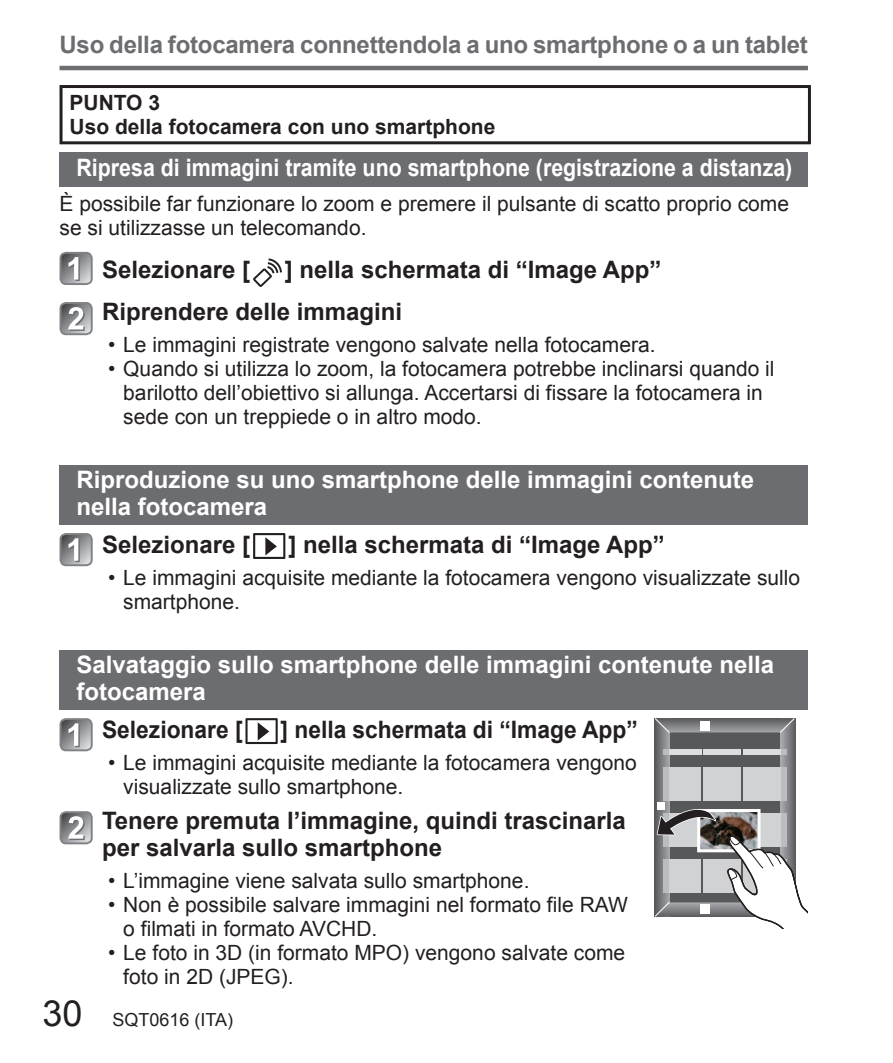
<style>
.page{position:relative;width:893px;height:1063px;background:#fff}
.page>*{position:absolute;margin:0;border:0;box-sizing:border-box;transform-origin:0 0}
.t1{font:700 24px/41.1px "Arial";color:#231f20}
.t2{font:700 24px/27px "Arial";color:#fff}
.t3{font:700 24px "Arial";color:#fff;scale:.89 1}
.t4{font:700 24px "Arial";letter-spacing:-.01em;color:#6c6d70}
.t5{font:700 24px "Arial";color:#231f20;scale:.95 1}
.t6{font:21px/24px "Arial";color:#231f20}
.t7{font:700 21px/24px "Arial";color:#231f20}
.t8{font:18px "Arial";color:#231f20}
.s1{font-size:36px}
</style>
<div class="page">
<hr style="left:60px;top:66px;width:748px;height:4px;background:#6c6d70">
<hr style="left:60px;top:85px;width:751px;height:3px;background:#231f20">
<hr style="left:60px;top:88px;width:3px;height:53px;background:#231f20">
<hr style="left:808px;top:88px;width:3px;height:53px;background:#231f20">
<hr style="left:60px;top:141px;width:751px;height:3px;background:#231f20">
<div style="left:60px;top:153px;width:748px;height:34px;background:#6c6d70"></div>
<svg style="left:61px;top:253px;width:31px;height:31px"></svg>
<div style="left:60px;top:252px;width:33px;height:33px;border:2px solid #808285;border-radius:6px"></div>
<svg style="left:69px;top:257px;width:11px;height:24px"></svg>
<svg style="left:253px;top:258px;width:29px;height:29px"></svg>
<svg style="left:61px;top:303px;width:31px;height:31px"></svg>
<div style="left:60px;top:302px;width:33px;height:33px;border:2px solid #808285;border-radius:6px"></div>
<svg style="left:68px;top:307px;width:17px;height:24px"></svg>
<div style="left:60px;top:465px;width:748px;height:60px;background:#6c6d70"></div>
<svg style="left:61px;top:534px;width:31px;height:31px"></svg>
<div style="left:60px;top:533px;width:33px;height:33px;border:2px solid #808285;border-radius:6px"></div>
<svg style="left:69px;top:538px;width:11px;height:24px"></svg>
<svg style="left:253px;top:533px;width:32px;height:26px"></svg>
<div style="left:60px;top:650px;width:748px;height:60px;background:#6c6d70"></div>
<svg style="left:61px;top:719px;width:31px;height:31px"></svg>
<div style="left:60px;top:718px;width:33px;height:33px;border:2px solid #808285;border-radius:6px"></div>
<svg style="left:69px;top:723px;width:11px;height:24px"></svg>
<svg style="left:245px;top:718px;width:33px;height:26px"></svg>
<svg style="left:655px;top:718px;width:153px;height:211px"></svg>
<svg style="left:61px;top:812px;width:31px;height:31px"></svg>
<div style="left:60px;top:811px;width:33px;height:33px;border:2px solid #808285;border-radius:6px"></div>
<svg style="left:68px;top:816px;width:17px;height:24px"></svg>
<p class="t4" style="left:60px;top:31px;width:750px">Uso della fotocamera connettendola a uno smartphone o a un tablet</p>
<p class="t7" style="left:70px;top:91px;width:427px">PUNTO 3<br>Uso della fotocamera con uno smartphone</p>
<p class="t3" style="left:77px;top:155px;width:806px">Ripresa di immagini tramite uno smartphone (registrazione a distanza)</p>
<p class="t6" style="left:60px;top:192px;width:731px">È possibile far funzionare lo zoom e premere il pulsante di scatto proprio come se si utilizzasse un telecomando.</p>
<p class="t1" style="left:102px;top:250px;width:150px">Selezionare [</p>
<p class="t1" style="left:102px;top:250px;width:561px;text-indent:183px">] nella schermata di “Image App”<br>Riprendere delle immagini</p>
<p class="t6" style="left:108px;top:333px;width:549px">• Le immagini registrate vengono salvate nella fotocamera.</p>
<p class="t6" style="left:123px;top:357px;width:653px;text-indent:-15px">• Quando si utilizza lo zoom, la fotocamera potrebbe inclinarsi quando il barilotto dell’obiettivo si allunga. Accertarsi di fissare la fotocamera in sede con un treppiede o in altro modo.</p>
<p class="t2" style="left:77px;top:466px;width:679px">Riproduzione su uno smartphone delle immagini contenute nella fotocamera</p>
<p class="t1" style="left:102px;top:524px;width:150px">Selezionare [</p>
<p class="t1" style="left:288px;top:524px;width:378px">] nella schermata di “Image App”</p>
<p class="t6" style="left:123px;top:566px;width:678px;text-indent:-15px">• Le immagini acquisite mediante la fotocamera vengono visualizzate sullo smartphone.</p>
<p class="t2" style="left:77px;top:651px;width:699px">Salvataggio sullo smartphone delle immagini contenute nella fotocamera</p>
<p class="t5" style="left:102px;top:716px;width:149px">Selezionare [</p>
<p class="t5" style="left:281px;top:716px;width:378px">] nella schermata di “Image App”</p>
<p class="t6" style="left:123px;top:751px;width:515px;text-indent:-15px">• Le immagini acquisite mediante la fotocamera vengono visualizzate sullo smartphone.</p>
<p class="t1" style="left:102px;top:807px;width:525px;line-height:27px">Tenere premuta l’immagine, quindi trascinarla per salvarla sullo smartphone</p>
<p class="t6" style="left:108px;top:869px;width:423px">• L’immagine viene salvata sullo smartphone.</p>
<p class="t6" style="left:123px;top:893px;width:506px;text-indent:-15px">• Non è possibile salvare immagini nel formato file RAW o filmati in formato AVCHD.</p>
<p class="t6" style="left:123px;top:941px;width:503px;text-indent:-15px">• Le foto in 3D (in formato MPO) vengono salvate come foto in 2D (JPEG).</p>
<p class="t8" style="left:43px;top:1010px;width:192px"><span class="s1">30</span> SQT0616 (ITA)</p>
</div>
